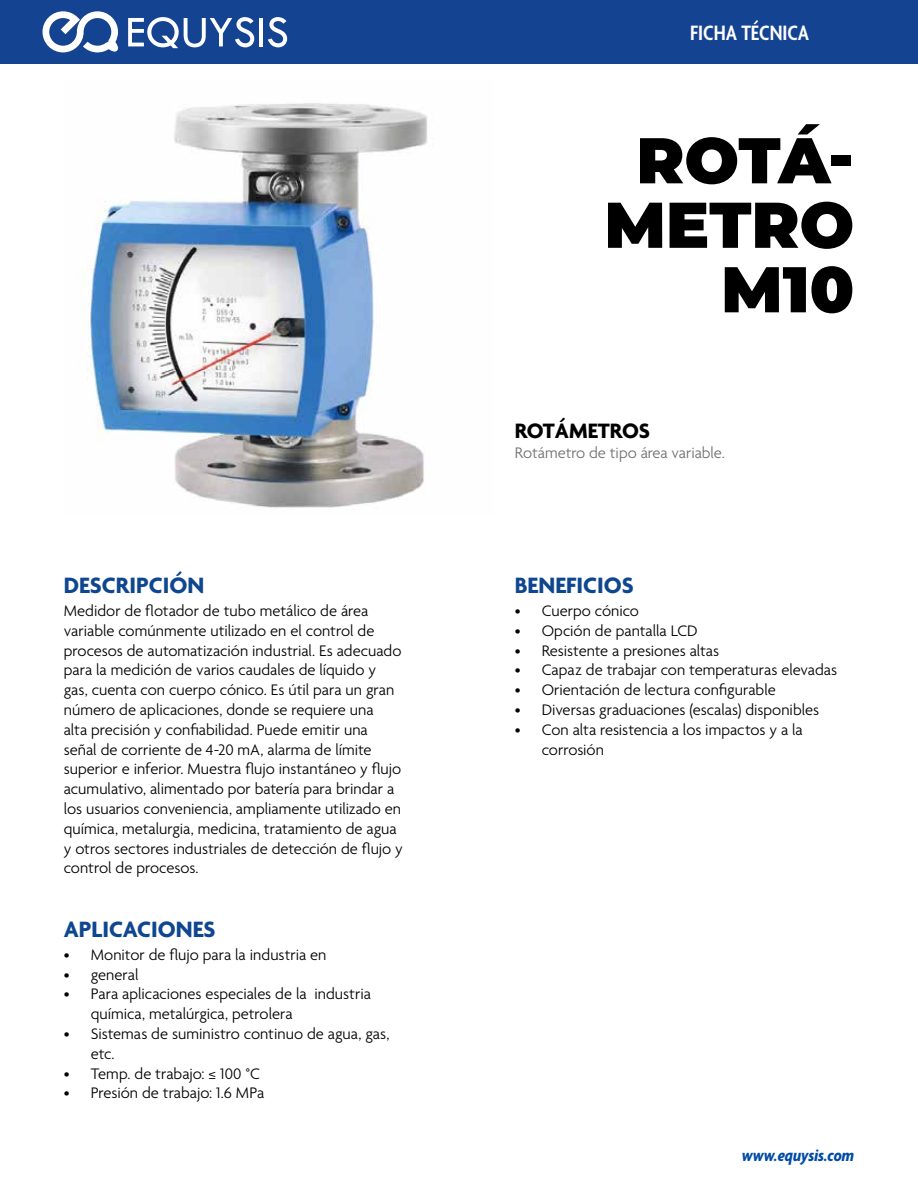
<style>
.page{position:relative;width:918px;height:1188px;background:#fff}
.page>*{position:absolute;margin:0;border:0;box-sizing:border-box;transform-origin:0 0}
.t1{font:900 64.5px/64.5px "Montserrat";color:#000;text-align:right}
.t2{font:700 24px "Agenda";color:#0e468f}
.t3{font:600 condensed 22.5px "Agenda";color:#fff}
.t4{font:700 22.5px "Agenda";color:#000}
.t5{font:italic 700 condensed 18px "Agenda";color:#004ba6}
.t6{font:300 16.5px/19.8px "Agenda";color:#000}
.t7{font:300 16.5px "Agenda";color:#706f6f}
</style>
<div class="page">
<div style="left:0;top:0;width:918px;height:64px;background:#144392"></div>
<svg style="left:43px;top:11px;width:75px;height:42px"></svg>
<svg style="left:128px;top:17px;width:126px;height:31px"></svg>
<hr style="left:259px;top:18px;width:4px;height:28px;background:#fff">
<svg style="left:268px;top:17px;width:19px;height:30px"></svg>
<img style="left:83px;top:103px;width:344px;height:405px">
<h2 class="t2" style="left:64px;top:572px;width:142px">DESCRIPCIÓN</h2>
<p class="t6" style="left:64px;top:602px;width:341px">Medidor de flotador de tubo metálico de área variable comúnmente utilizado en el control de procesos de automatización industrial. Es adecuado para la medición de varios caudales de líquido y gas, cuenta con cuerpo cónico. Es útil para un gran número de aplicaciones, donde se requiere una<br>alta precisión y confiabilidad. Puede emitir una señal de corriente de 4-20 mA, alarma de límite superior e inferior. Muestra flujo instantáneo y flujo acumulativo, alimentado por batería para brindar a los usuarios conveniencia, ampliamente utilizado en química, metalurgia, medicina, tratamiento de agua y otros sectores industriales de detección de flujo y control de procesos.</p>
<h2 class="t2" style="left:64px;top:916px;width:153px">APLICACIONES</h2>
<p class="t6" style="left:64px;top:946px;width:264px">• Monitor de flujo para la industria en</p>
<p class="t6" style="left:64px;top:965px;width:76px">• general</p>
<p class="t6" style="left:91px;top:985px;width:282px;text-indent:-27px">• Para aplicaciones especiales de la industria química, metalúrgica, petrolera</p>
<p class="t6" style="left:91px;top:1025px;width:300px;text-indent:-27px">• Sistemas de suministro continuo de agua, gas, etc.</p>
<p class="t6" style="left:64px;top:1064px;width:198px">• Temp. de trabajo: ≤ 100 °C</p>
<p class="t6" style="left:64px;top:1084px;width:202px">• Presión de trabajo: 1.6 MPa</p>
<h3 class="t3" style="left:690px;top:21px;width:121px">FICHA TÉCNICA</h3>
<h1 class="t1" style="left:604px;top:124px;width:251px">ROTÁ-<br>METRO<br>M10</h1>
<h3 class="t4" style="left:515px;top:419px;width:137px">ROTÁMETROS</h3>
<p class="t7" style="left:515px;top:444px;width:212px">Rotámetro de tipo área variable.</p>
<h2 class="t2" style="left:515px;top:572px;width:121px">BENEFICIOS</h2>
<p class="t6" style="left:515px;top:602px;width:126px">• Cuerpo cónico</p>
<p class="t6" style="left:515px;top:622px;width:184px">• Opción de pantalla LCD</p>
<p class="t6" style="left:515px;top:642px;width:206px">• Resistente a presiones altas</p>
<p class="t6" style="left:515px;top:661px;width:324px">• Capaz de trabajar con temperaturas elevadas</p>
<p class="t6" style="left:515px;top:681px;width:263px">• Orientación de lectura configurable</p>
<p class="t6" style="left:515px;top:701px;width:306px">• Diversas graduaciones (escalas) disponibles</p>
<p class="t6" style="left:542px;top:721px;width:263px;text-indent:-27px">• Con alta resistencia a los impactos y a la corrosión</p>
<p class="t5" style="left:742px;top:1146px;width:114px">www.equysis.com</p>
</div>
